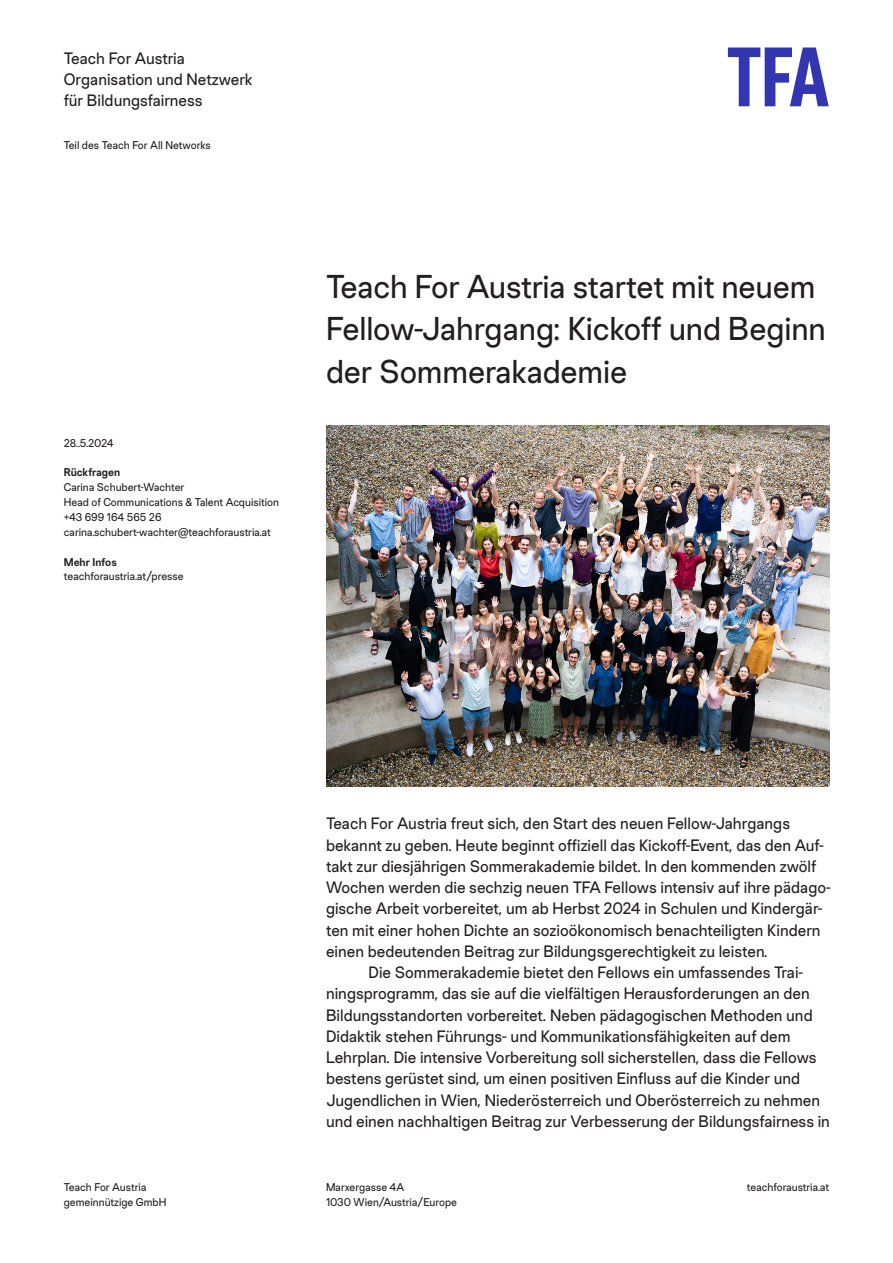
<style>
.page{position:relative;width:893px;height:1263px;background:#fff}
.page>*{position:absolute;margin:0;border:0;box-sizing:border-box;transform-origin:0 0}
.t1{font:700 84px "Chromatic Pro Compact";color:#3336b1}
.Überschrift_1{font:33px/42.5px "Chromatic Pro Grotesque";letter-spacing:-.005em;color:#231f20}
.Fließtext{font:16.5px/21.3px "Chromatic Pro Grotesque";color:#231f20}
.Small{font:11.25px/14.9px "Chromatic Pro Grotesque";color:#231f20}
.s1{font-weight:600}
</style>
<div class="page">
<img style="left:326px;top:425px;width:503px;height:362px">
<p class="Fließtext" style="left:64px;top:47px;width:123px">Teach For Austria</p>
<p class="Fließtext" style="left:64px;top:68px;width:190px">Organisation und Netzwerk</p>
<p class="Fließtext" style="left:64px;top:90px;width:140px">für Bildungsfairness</p>
<p class="Small" style="left:64px;top:137px;width:148px">Teil des Teach For All Networks</p>
<p class="t1" style="left:726px;top:26px;width:104px">TFA</p>
<p class="Small" style="left:64px;top:435px;width:51px">28..5.2024</p>
<p class="Small" style="left:64px;top:465px;width:217px"><span class="s1">Rückfragen<br></span>Carina Schubert-Wachter<br>Head of Communications &amp; Talent Acquisition +43 699 164 565 26 carina.schubert-wachter@teachforaustria.at</p>
<p class="Small" style="left:64px;top:554px;width:121px"><span class="s1">Mehr Infos </span>teachforaustria.at/presse</p>
<p class="Überschrift_1" style="left:326px;top:264px;width:502px">Teach For Austria startet mit neuem<br>Fellow-Jahrgang: Kickoff und Beginn der Sommerakademie</p>
<p class="Fließtext" style="left:326px;top:812px;width:506px">Teach For Austria freut sich, den Start des neuen Fellow-Jahrgangs bekannt zu geben. Heute beginnt offiziell das Kickoff-Event, das den Auf&shy;takt zur diesjährigen Sommerakademie bildet. In den kommenden zwölf Wochen werden die sechzig neuen TFA Fellows intensiv auf ihre pädago&shy;gische Arbeit vorbereitet, um ab Herbst 2024 in Schulen und Kindergär&shy;ten mit einer hohen Dichte an sozioökonomisch benachteiligten Kindern einen bedeutenden Beitrag zur Bildungsgerechtigkeit zu leisten.</p>
<p class="Fließtext" style="left:326px;top:961px;width:505px;text-indent:43px">Die Sommerakademie bietet den Fellows ein umfassendes Trai&shy;ningsprogramm, das sie auf die vielfältigen Herausforderungen an den Bildungsstandorten vorbereitet. Neben pädagogischen Methoden und Didaktik stehen Führungs- und Kommunikationsfähigkeiten auf dem Lehrplan. Die intensive Vorbereitung soll sicherstellen, dass die Fellows bestens gerüstet sind, um einen positiven Einfluss auf die Kinder und Jugendlichen in Wien, Niederösterreich und Oberösterreich zu nehmen und einen nachhaltigen Beitrag zur Verbesserung der Bildungsfairness in</p>
<p class="Small" style="left:64px;top:1179px;width:104px">Teach For Austria gemeinnützige GmbH</p>
<p class="Small" style="left:326px;top:1179px;width:132px">Marxergasse 4A<br>1030 Wien/Austria/Europe</p>
<p class="Small" style="left:747px;top:1179px;width:84px">teachforaustria.at</p>
</div>
